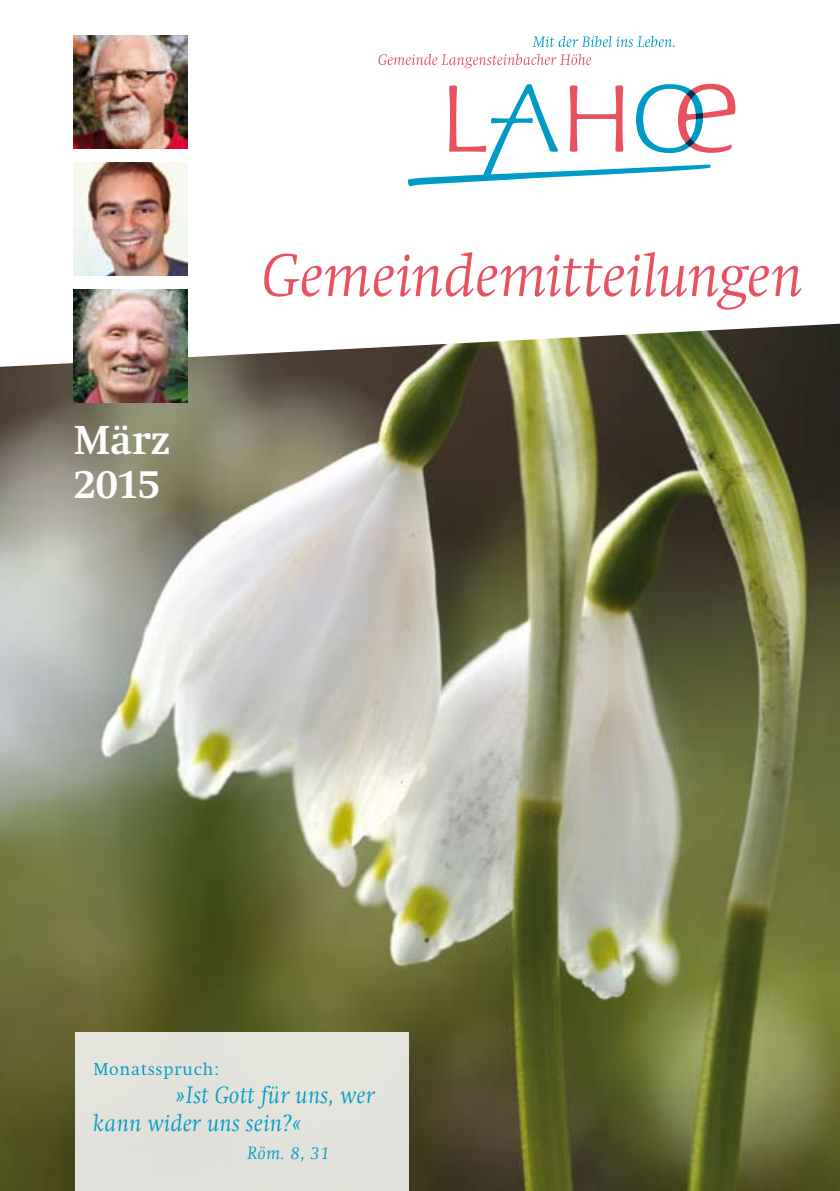
<style>
.page{position:relative;width:840px;height:1191px;background:#fff}
.page>*{position:absolute;margin:0;border:0;box-sizing:border-box;transform-origin:0 0}
.t1{font:italic 300 61.4px "Swift Com";letter-spacing:.005em;color:#e8525f}
.t2{font:700 42px/44px "Swift EF";color:#fff}
.t3{font:italic 300 24px/28px "Swift Com";letter-spacing:.02em;color:#009ac6;scale:.96 1}
.t4{font:300 18px "Swift EF";letter-spacing:.03em;color:#009ac6}
.t5{font:italic 300 18px "Swift Com";color:#009ac6}
</style>
<div class="page">
<img style="left:0;top:324px;width:839px;height:867px">
<svg style="left:378px;top:54px;width:212px;height:14px"></svg>
<svg style="left:532px;top:36px;width:142px;height:11px"></svg>
<svg style="left:407px;top:84px;width:328px;height:102px"></svg>
<div style="left:75px;top:1032px;width:333px;height:159px;background:#e2e2dc"></div>
<img style="left:73px;top:289px;width:114px;height:114px">
<img style="left:73px;top:35px;width:114px;height:114px">
<img style="left:73px;top:162px;width:114px;height:113px">
<h2 class="t2" style="left:74px;top:418px;width:98px">März<br>2015</h2>
<h1 class="t1" style="left:262px;top:240px;width:542px">Gemeindemitteilungen</h1>
<p class="t4" style="left:94px;top:1059px;width:126px">Monatsspruch:</p>
<p class="t3" style="left:94px;top:1080px;width:294px;text-indent:82px">»Ist Gott für uns, wer kann wider uns sein?«</p>
<p class="t5" style="left:247px;top:1142px;width:84px">Röm. 8, 31</p>
</div>
